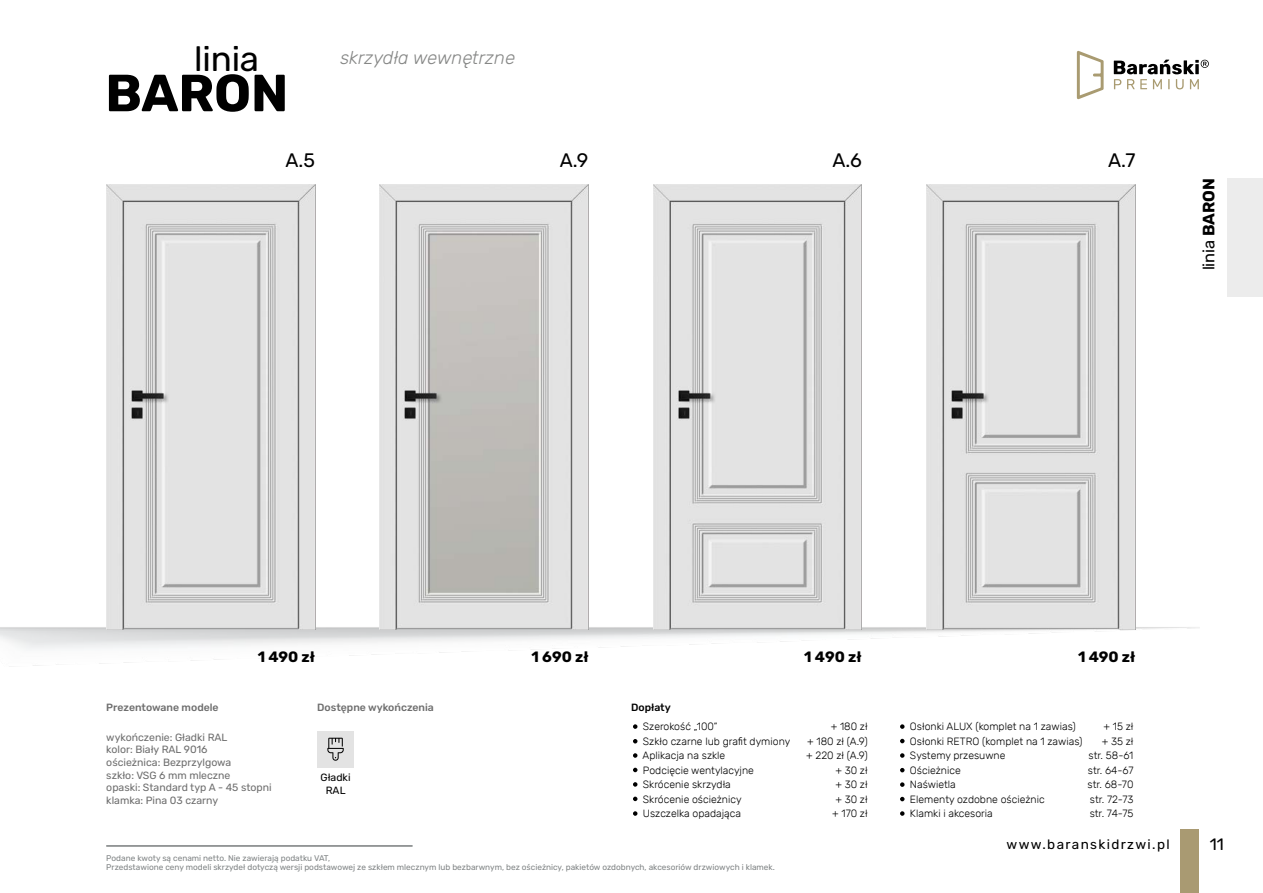
<style>
.page{position:relative;width:1263px;height:893px;background:#fff}
.page>*{position:absolute;margin:0;border:0;box-sizing:border-box;transform-origin:0 0}
.t1{font:700 52.2px "Rubik";letter-spacing:-.005em;color:#000}
.t2{font:34.95px "Rubik";letter-spacing:-.005em;color:#000}
.t3{font:19.5px "Rubik";color:#000}
.t4{font:italic 300 18.45px "Rubik";color:#868786}
.t5{font:16.5px "Rubik";letter-spacing:-.005em;color:#000}
.t6{font:700 15px "Rubik";color:#000}
.t7{font:13.5px "Rubik";letter-spacing:.1em;color:#000}
.t8{font:300 10.5px "Rubik";color:#000}
.t9{font:10.5px/12.6px "Rubik";color:#6e6e6e}
.t10{font:500 10.5px "Rubik";color:#6e6e6e}
.t11{font:10.5px/12.6px "Rubik";color:#000;text-align:center}
.t12{font:500 10.5px "Rubik";color:#000}
.t13{font:8.25px/9.9px "Rubik";color:#818586}
.s1{font-weight:700}
</style>
<div class="page">
<div style="left:1180px;top:829px;width:19px;height:64px;background:#a99a72"></div>
<svg style="left:1077px;top:51px;width:26px;height:48px"></svg>
<svg style="left:1114px;top:60px;width:95px;height:29px"></svg>
<div style="left:1227px;top:178px;width:36px;height:119px;background:#ececec"></div>
<hr style="left:106px;top:845px;width:306px;height:1px;background:#818586">
<div style="left:317px;top:731px;width:37px;height:37px;background:#e3e3e3"></div>
<svg style="left:327px;top:738px;width:17px;height:23px"></svg>
<img style="left:106px;top:185px;width:209px;height:445px">
<img style="left:380px;top:185px;width:208px;height:445px">
<img style="left:653px;top:185px;width:209px;height:445px">
<img style="left:927px;top:185px;width:208px;height:445px">
<svg style="left:633px;top:724px;width:4px;height:5px"></svg>
<svg style="left:633px;top:739px;width:4px;height:4px"></svg>
<svg style="left:633px;top:753px;width:4px;height:5px"></svg>
<svg style="left:633px;top:768px;width:4px;height:4px"></svg>
<svg style="left:633px;top:782px;width:4px;height:5px"></svg>
<svg style="left:633px;top:797px;width:4px;height:4px"></svg>
<svg style="left:633px;top:811px;width:4px;height:5px"></svg>
<svg style="left:900px;top:724px;width:4px;height:5px"></svg>
<svg style="left:900px;top:739px;width:4px;height:4px"></svg>
<svg style="left:900px;top:753px;width:4px;height:5px"></svg>
<svg style="left:900px;top:768px;width:4px;height:4px"></svg>
<svg style="left:900px;top:782px;width:4px;height:5px"></svg>
<svg style="left:900px;top:797px;width:4px;height:4px"></svg>
<svg style="left:900px;top:811px;width:4px;height:5px"></svg>
<img style="left:0;top:154px;width:1px;height:562px">
<h2 class="t2" style="left:194px;top:40px;width:67px">linia</h2>
<h1 class="t1" style="left:105px;top:63px;width:185px">BARON</h1>
<h3 class="t4" style="left:340px;top:47px;width:176px">skrzydła wewnętrzne</h3>
<h3 class="t3" style="left:285px;top:149px;width:31px">A.5</h3>
<h3 class="t3" style="left:560px;top:149px;width:30px">A.9</h3>
<h3 class="t3" style="left:832px;top:149px;width:31px">A.6</h3>
<h3 class="t3" style="left:1108px;top:149px;width:29px">A.7</h3>
<h3 class="t5" style="left:1199px;top:270px;width:94px;rotate:-90deg">linia <span class="s1">BARON</span></h3>
<h3 class="t6" style="left:258px;top:648px;width:59px">1 490 zł</h3>
<h3 class="t6" style="left:532px;top:648px;width:58px">1 690 zł</h3>
<h3 class="t6" style="left:804px;top:648px;width:59px">1 490 zł</h3>
<h3 class="t6" style="left:1078px;top:648px;width:59px">1 490 zł</h3>
<p class="t10" style="left:106px;top:702px;width:114px">Prezentowane modele</p>
<p class="t10" style="left:317px;top:702px;width:118px">Dostępne wykończenia</p>
<p class="t9" style="left:106px;top:731px;width:167px">wykończenie: Gładki RAL<br>kolor: Biały RAL 9016<br>ościeżnica: Bezprzylgowa<br>szkło: VSG 6 mm mleczne<br>opaski: Standard typ A - 45 stopni klamka: Pina 03 czarny</p>
<p class="t11" style="left:320px;top:772px;width:32px">Gładki<br>RAL</p>
<p class="t12" style="left:631px;top:702px;width:41px">Dopłaty</p>
<p class="t8" style="left:643px;top:721px;width:76px">Szerokość „100”</p>
<p class="t8" style="left:831px;top:721px;width:38px">+ 180 zł</p>
<p class="t8" style="left:643px;top:735px;width:149px">Szkło czarne lub grafit dymiony</p>
<p class="t8" style="left:807px;top:735px;width:62px">+ 180 zł (A.9)</p>
<p class="t8" style="left:643px;top:750px;width:84px">Aplikacja na szkle</p>
<p class="t8" style="left:806px;top:750px;width:63px">+ 220 zł (A.9)</p>
<p class="t8" style="left:643px;top:764px;width:113px">Podcięcie wentylacyjne</p>
<p class="t8" style="left:835px;top:764px;width:34px">+ 30 zł</p>
<p class="t8" style="left:643px;top:779px;width:89px">Skrócenie skrzydła</p>
<p class="t8" style="left:835px;top:779px;width:34px">+ 30 zł</p>
<p class="t8" style="left:643px;top:793px;width:100px">Skrócenie ościeżnicy</p>
<p class="t8" style="left:835px;top:793px;width:34px">+ 30 zł</p>
<p class="t8" style="left:643px;top:808px;width:100px">Uszczelka opadająca</p>
<p class="t8" style="left:832px;top:808px;width:37px">+ 170 zł</p>
<p class="t8" style="left:910px;top:721px;width:167px">Osłonki ALUX (komplet na 1 zawias)</p>
<p class="t8" style="left:1103px;top:721px;width:31px">+ 15 zł</p>
<p class="t8" style="left:910px;top:735px;width:174px">Osłonki RETRO (komplet na 1 zawias)</p>
<p class="t8" style="left:1102px;top:735px;width:33px">+ 35 zł</p>
<p class="t8" style="left:910px;top:750px;width:97px">Systemy przesuwne</p>
<p class="t8" style="left:1088px;top:750px;width:46px">str. 58-61</p>
<p class="t8" style="left:910px;top:764px;width:52px">Ościeżnice</p>
<p class="t8" style="left:1088px;top:764px;width:47px">str. 64-67</p>
<p class="t8" style="left:910px;top:779px;width:47px">Naświetla</p>
<p class="t8" style="left:1087px;top:779px;width:47px">str. 68-70</p>
<p class="t8" style="left:910px;top:793px;width:136px">Elementy ozdobne ościeżnic</p>
<p class="t8" style="left:1090px;top:793px;width:45px">str. 72-73</p>
<p class="t8" style="left:910px;top:808px;width:84px">Klamki i akcesoria</p>
<p class="t8" style="left:1090px;top:808px;width:45px">str. 74-75</p>
<p class="t13" style="left:106px;top:853px;width:670px">Podane kwoty są cenami netto. Nie zawierają podatku VAT,<br>Przedstawione ceny modeli skrzydeł dotyczą wersji podstawowej ze szkłem mlecznym lub bezbarwnym, bez ościeżnicy, pakietów ozdobnych, akcesoriów drzwiowych i klamek.</p>
<p class="t7" style="left:1006px;top:837px;width:165px">www.baranskidrzwi.pl</p>
<h3 class="t5" style="left:1210px;top:834px;width:16px">11</h3>
</div>
